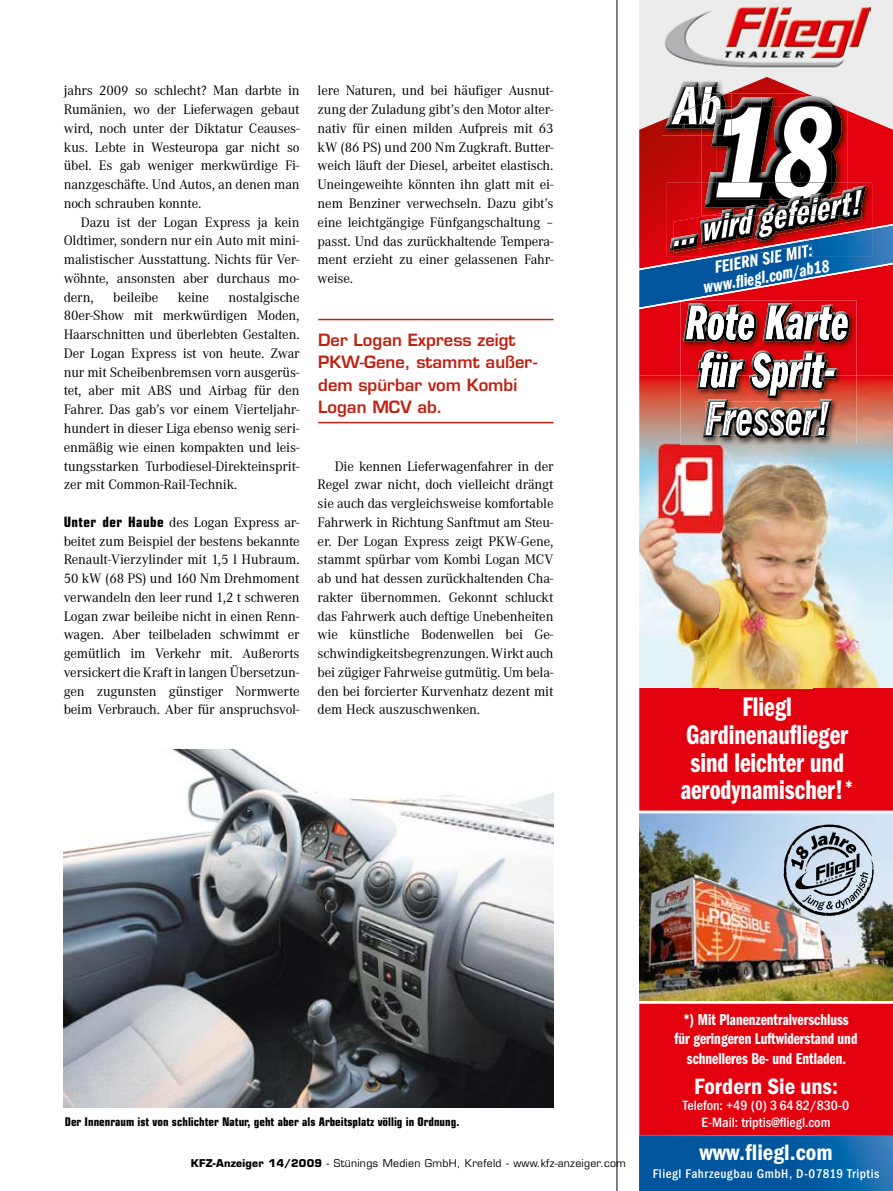
<style>
.page{position:relative;width:893px;height:1191px;background:#fff}
.page>*{position:absolute;margin:0;border:0;box-sizing:border-box;transform-origin:0 0}
.t1{font:27.9px/27.9px "Franklin Gothic Demi Cmpr";color:#fff;text-align:center}
.t2{font:22.35px "Franklin Gothic Demi Cond ITC";color:#fff}
.t3{font:18px/18px "Franklin Gothic Demi Cmpr Ital";color:#fff;text-align:center}
.t4{font:600 16.5px/22.5px "Eurostile";color:#c02010}
.t5{font:16.35px/19.6px "Franklin Gothic Demi Cmpr";color:#fff;text-align:center}
.t6{font:14.25px/18.8px "Corporate A";letter-spacing:-.01em;color:#000;text-align:justify}
.t7{font:13.5px/16.2px "Franklin Gothic Medi Cond ITC";color:#fff;text-align:center}
.t8{font:12.75px "Franklin Gothic Medi Cond ITC";letter-spacing:.04em;color:#fff}
.t9{font:700 condensed 12px "Eurostile";color:#000}
.t10{font:10.5px "Eurostile";letter-spacing:.025em;color:#000}
.s1{font-family:"Eurostile";font-weight:700;font-stretch:condensed}
.s2{font-weight:700}
</style>
<div class="page">
<hr style="left:617px;top:0;width:1px;height:1191px;background:#000">
<img style="left:64px;top:749px;width:489px;height:358px">
<hr style="left:318px;top:319px;width:235px;height:1px;background:#c02010">
<hr style="left:318px;top:422px;width:235px;height:1px;background:#c02010">
<div style="left:639px;top:0;width:254px;height:251px;background:#ececec"></div>
<svg style="left:639px;top:77px;width:254px;height:1057px;background:#e10f1c"></svg>
<img style="left:639px;top:810px;width:254px;height:193px">
<img style="left:664px;top:6px;width:207px;height:62px">
<img style="left:639px;top:375px;width:80px;height:313px">
<img style="left:813px;top:375px;width:80px;height:313px">
<img style="left:719px;top:445px;width:94px;height:243px">
<img style="left:680px;top:335px;width:176px;height:110px">
<img style="left:698px;top:335px;width:65px;height:28px">
<img style="left:763px;top:335px;width:87px;height:7px">
<img style="left:683px;top:335px;width:74px;height:7px">
<img style="left:766px;top:335px;width:20px;height:4px">
<img style="left:686px;top:335px;width:21px;height:4px">
<img style="left:819px;top:335px;width:13px;height:5px">
<img style="left:726px;top:335px;width:12px;height:5px">
<img style="left:832px;top:335px;width:15px;height:5px">
<img style="left:786px;top:335px;width:33px;height:4px">
<img style="left:738px;top:335px;width:16px;height:5px">
<img style="left:708px;top:335px;width:16px;height:5px">
<img style="left:698px;top:350px;width:47px;height:25px">
<img style="left:697px;top:375px;width:41px;height:15px">
<img style="left:749px;top:351px;width:88px;height:47px">
<img style="left:701px;top:352px;width:13px;height:23px">
<svg style="left:700px;top:375px;width:7px;height:12px"></svg>
<img style="left:754px;top:353px;width:17px;height:22px">
<img style="left:752px;top:375px;width:18px;height:13px">
<img style="left:772px;top:362px;width:16px;height:13px">
<img style="left:770px;top:375px;width:18px;height:20px">
<svg style="left:716px;top:354px;width:27px;height:33px"></svg>
<img style="left:712px;top:362px;width:16px;height:13px">
<img style="left:711px;top:375px;width:15px;height:13px">
<svg style="left:788px;top:353px;width:46px;height:35px"></svg>
<img style="left:708px;top:399px;width:124px;height:14px">
<img style="left:702px;top:418px;width:12px;height:19px">
<svg style="left:714px;top:436px;width:112px;height:2px"></svg>
<img style="left:705px;top:402px;width:124px;height:34px">
<svg style="left:784px;top:824px;width:90px;height:92px;background:#97a3af"></svg>
<img style="left:662px;top:79px;width:69px;height:13px">
<img style="left:662px;top:92px;width:40px;height:43px">
<img style="left:701px;top:82px;width:17px;height:5px">
<img style="left:681px;top:82px;width:17px;height:5px">
<img style="left:665px;top:116px;width:18px;height:13px">
<img style="left:684px;top:124px;width:18px;height:5px">
<img style="left:671px;top:87px;width:31px;height:17px">
<img style="left:671px;top:104px;width:31px;height:20px">
<img style="left:702px;top:94px;width:146px;height:89px">
<svg style="left:841px;top:120px;width:1px;height:13px"></svg>
<img style="left:762px;top:96px;width:79px;height:87px">
<img style="left:737px;top:97px;width:25px;height:9px">
<svg style="left:709px;top:172px;width:7px;height:11px"></svg>
<img style="left:716px;top:106px;width:116px;height:77px">
<svg style="left:702px;top:87px;width:35px;height:59px;background:#886a69"></svg>
<img style="left:716px;top:110px;width:5px;height:14px">
<img style="left:667px;top:183px;width:205px;height:41px">
<img style="left:704px;top:183px;width:18px;height:24px">
<img style="left:716px;top:183px;width:6px;height:16px">
<img style="left:852px;top:185px;width:14px;height:24px">
<svg style="left:639px;top:224px;width:254px;height:111px;background:#874b6a"></svg>
<img style="left:674px;top:215px;width:85px;height:38px">
<img style="left:709px;top:204px;width:13px;height:11px">
<img style="left:756px;top:188px;width:106px;height:50px">
<img style="left:700px;top:215px;width:56px;height:30px">
<svg style="left:722px;top:183px;width:130px;height:32px;background:#877878"></svg>
<img style="left:674px;top:233px;width:25px;height:17px">
<svg style="left:639px;top:1134px;width:254px;height:57px;background:#0b5ba0"></svg>
<p class="t6" style="left:64px;top:82px;width:237px">jahrs 2009 so schlecht? Man darbte in Rumänien, wo der Lieferwagen gebaut wird, noch unter der Diktatur Ceauses&shy;kus. Lebte in Westeuropa gar nicht so übel. Es gab weniger merkwürdige Fi&shy;nanzgeschäfte. Und Autos, an denen man noch schrauben konnte.</p>
<p class="t6" style="left:64px;top:213px;width:237px;text-indent:17px">Dazu ist der Logan Express ja kein Oldtimer, sondern nur ein Auto mit mini&shy;malistischer Ausstattung. Nichts für Ver&shy;wöhnte, ansonsten aber durchaus mo&shy;dern,</p>
<p class="t6" style="left:64px;top:288px;width:237px;text-indent:165px">nostalgische 80er-Show mit merkwürdigen Moden, Haarschnitten und überlebten Gestalten.<br>Der Logan Express ist von heute. Zwar nur mit Scheibenbremsen vorn ausgerüs&shy;tet, aber mit ABS und Airbag für den Fahrer. Das gab’s vor einem Vierteljahr&shy;hundert in dieser Liga ebenso wenig seri&shy;enmäßig wie einen kompakten und leis&shy;tungsstarken Turbodiesel-Direkteinsprit&shy;zer mit Common-Rail-Technik.</p>
<p class="t6" style="left:64px;top:513px;width:237px"><span class="s1">Unter der Haube</span> des Logan Express ar&shy;beitet zum Beispiel der bestens bekannte Renault-Vierzylinder mit 1,5 l Hubraum.<br>50 kW (68 PS) und 160 Nm Drehmoment verwandeln den leer rund 1,2 t schweren Logan zwar beileibe nicht in einen Renn&shy;wagen. Aber teilbeladen schwimmt er gemütlich im Verkehr mit. Außerorts versickert die Kraft in langen Übersetzun&shy;gen zugunsten günstiger Normwerte beim Verbrauch. Aber für anspruchsvol-</p>
<p class="t6" style="left:113px;top:288px;width:46px">beileibe</p>
<p class="t6" style="left:178px;top:288px;width:33px">keine</p>
<p class="t6" style="left:318px;top:82px;width:237px">lere Naturen, und bei häufiger Ausnut&shy;zung der Zuladung gibt’s den Motor alter&shy;nativ für einen milden Aufpreis mit 63 kW (86 PS) und 200 Nm Zugkraft. Butter&shy;weich läuft der Diesel, arbeitet elastisch.<br>Uneingeweihte könnten ihn glatt mit ei&shy;nem Benziner verwechseln. Dazu gibt’s eine leichtgängige Fünfgangschaltung – passt. Und das zurückhaltende Tempera&shy;ment erzieht zu einer gelassenen Fahr&shy;weise.</p>
<p class="t4" style="left:318px;top:328px;width:221px">Der Logan Express zeigt<br>PKW-Gene, stammt außer&shy;dem spürbar vom Kombi<br>Logan MCV ab.</p>
<p class="t6" style="left:318px;top:457px;width:237px;text-indent:17px">Die kennen Lieferwagenfahrer in der Regel zwar nicht, doch vielleicht drängt sie auch das vergleichsweise komfortable Fahrwerk in Richtung Sanftmut am Steu&shy;er. Der Logan Express zeigt PKW-Gene, stammt spürbar vom Kombi Logan MCV ab und hat dessen zurückhaltenden Cha&shy;rakter übernommen. Gekonnt schluckt das Fahrwerk auch deftige Unebenheiten wie künstliche Bodenwellen bei Ge&shy;schwindigkeitsbegrenzungen. Wirkt auch bei zügiger Fahrweise gutmütig. Um bela&shy;den bei forcierter Kurvenhatz dezent mit dem Heck auszuschwenken.</p>
<p class="t3" style="left:699px;top:261px;width:129px;rotate:-10deg">FEIERN SIE MIT: www.fl iegl.com/ab18</p>
<h1 class="t1" style="left:681px;top:693px;width:174px">Fliegl<br>Gardinenauflieger sind leichter und aerodynamischer!<sup>*</sup></h1>
<p class="t9" style="left:65px;top:1114px;width:396px">Der Innenraum ist von schlichter Natur, geht aber als Arbeitsplatz völlig in Ordnung.</p>
<p class="t10" style="left:191px;top:1157px;width:437px"><span class="s2">KFZ-Anzeiger 14/2009</span> - Stünings Medien GmbH, Krefeld - www.kfz-anzeiger.com</p>
<p class="t5" style="left:675px;top:1009px;width:184px">*) Mit Planenzentralverschluss für geringeren Luftwiderstand und schnelleres Be- und Entladen.</p>
<h2 class="t2" style="left:694px;top:1073px;width:145px">Fordern Sie uns:</h2>
<p class="t7" style="left:683px;top:1097px;width:168px">Telefon: +49 (0) 3 64 82/830-0<br>E-Mail: triptis@fliegl.com</p>
<h2 class="t2" style="left:699px;top:1139px;width:135px">www.fliegl.com</h2>
<p class="t8" style="left:653px;top:1165px;width:228px">Fliegl Fahrzeugbau GmbH, D-07819 Triptis</p>
</div>
